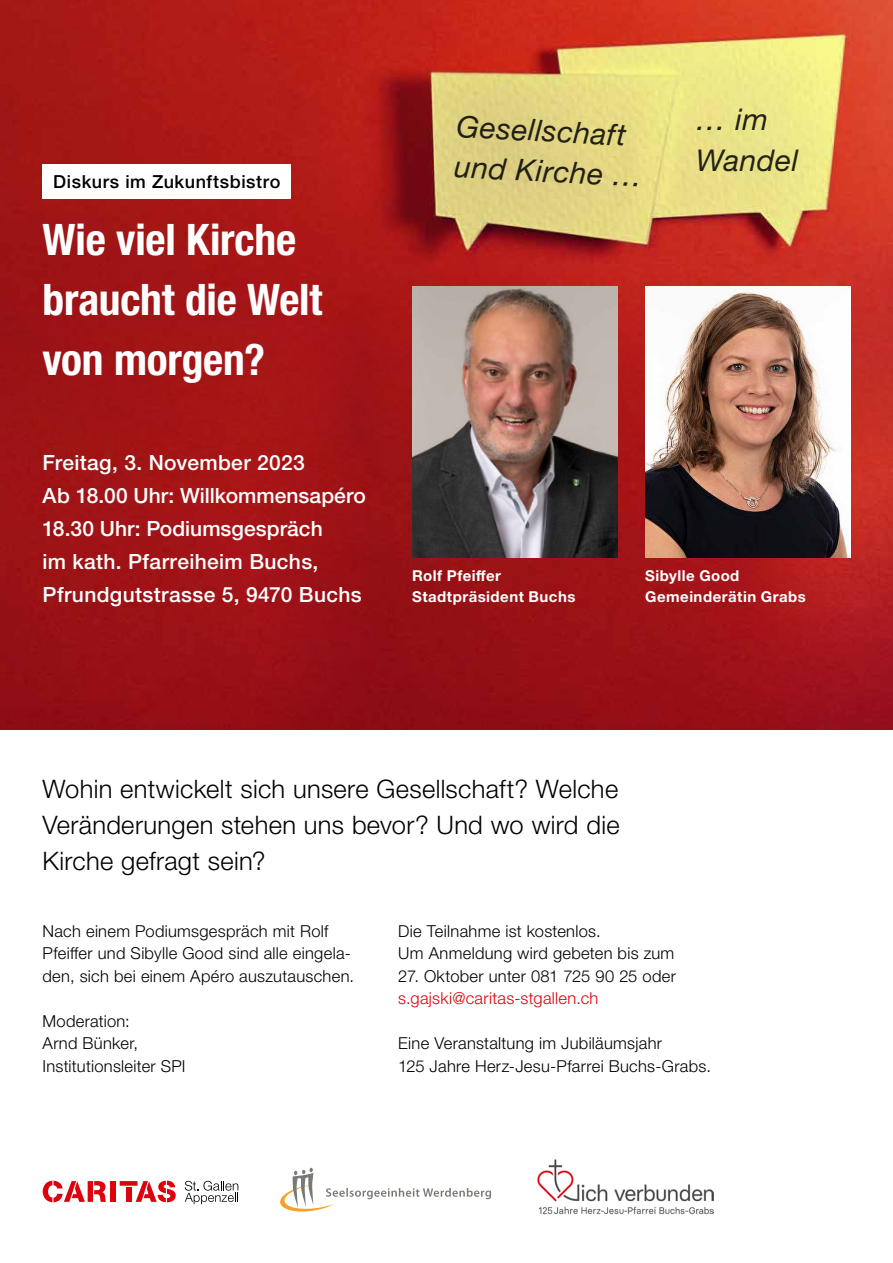
<style>
.page{position:relative;width:893px;height:1263px;background:#fff}
.page>*{position:absolute;margin:0;border:0;box-sizing:border-box;transform-origin:0 0}
.t1{font:700 condensed 43.5px/60px "Helvetica Neue LTW1 G";letter-spacing:-.005em;color:#fff}
.t2{font:italic 30px/40.5px "Helvetica Neue LTW1 G";letter-spacing:.015em;color:#000}
.t3{font:300 25.5px/36px "Helvetica Neue LTW1 G";letter-spacing:.01em;color:#000;text-align:justify}
.t4{font:500 21px/33px "Helvetica Neue LTW1 G";letter-spacing:.015em;color:#fff}
.t5{font:500 18px "Helvetica Neue LTW1 G";letter-spacing:.03em;color:#000}
.t6{font:300 16.5px/22.5px "Helvetica Neue LTW1 G";letter-spacing:.015em;color:#000}
.t7{font:300 16.5px "Helvetica Neue LTW1 G";letter-spacing:.02em;color:#dc030e}
.t8{font:700 15px/21px "Helvetica Neue LTW1 G";letter-spacing:.03em;color:#fff}
</style>
<div class="page">
<img style="left:0;top:482px;width:893px;height:247px">
<img style="left:258px;top:482px;width:588px;height:247px">
<img style="left:0;top:0;width:893px;height:482px">
<svg style="left:280px;top:1168px;width:211px;height:44px"></svg>
<img style="left:645px;top:287px;width:205px;height:270px">
<img style="left:412px;top:287px;width:206px;height:270px">
<div style="left:43px;top:164px;width:248px;height:34px;background:#fff"></div>
<div style="left:111px;top:1181px;width:5px;height:21px;background:#dc030e"></div>
<svg style="left:43px;top:1181px;width:63px;height:21px"></svg>
<svg style="left:120px;top:1181px;width:56px;height:21px"></svg>
<svg style="left:185px;top:1181px;width:53px;height:23px"></svg>
<img style="left:538px;top:1159px;width:176px;height:56px">
<p class="t5" style="left:53px;top:170px;width:229px">Diskurs im Zukunftsbistro</p>
<h1 class="t1" style="left:43px;top:210px;width:281px">Wie viel Kirche braucht die Welt von morgen?</h1>
<p class="t4" style="left:43px;top:446px;width:325px">Freitag, 3. November 2023<br>Ab 18.00 Uhr: Willkommensapéro<br>18.30 Uhr: Podiumsgespräch<br>im kath. Pfarreiheim Buchs,<br>Pfrundgutstrasse 5, 9470 Buchs</p>
<h2 class="t2" style="left:458px;top:106px;width:171px;rotate:3deg">Gesellschaft</h2>
<h2 class="t2" style="left:456px;top:146px;width:190px;rotate:3deg">und Kirche …</h2>
<h2 class="t2" style="left:696px;top:99px;width:104px">… im<br>Wandel</h2>
<p class="t8" style="left:412px;top:565px;width:165px">Rolf Pfeiffer<br>Stadtpräsident Buchs</p>
<p class="t8" style="left:645px;top:565px;width:162px">Sibylle Good<br>Gemeinderätin Grabs</p>
<h3 class="t3" style="left:43px;top:770px;width:579px">Wohin entwickelt sich unsere Gesellschaft? Welche Veränderungen stehen uns bevor? Und wo wird die Kirche gefragt sein?</h3>
<p class="t6" style="left:43px;top:920px;width:313px">Nach einem Podiumsgespräch mit Rolf<br>Pfeiffer und Sibylle Good sind alle eingela&shy;den, sich bei einem Apéro auszutauschen.</p>
<p class="t6" style="left:43px;top:1010px;width:145px">Moderation:<br>Arnd Bünker,<br>Institutionsleiter SPI</p>
<p class="t6" style="left:398px;top:920px;width:278px">Die Teilnahme ist kostenlos.<br>Um Anmeldung wird gebeten bis zum</p>
<p class="t6" style="left:398px;top:965px;width:279px">27. Oktober unter 081 725 90 25 oder</p>
<p class="t7" style="left:398px;top:988px;width:202px">s.gajski@caritas-stgallen.ch</p>
<p class="t6" style="left:398px;top:1032px;width:314px">Eine Veranstaltung im Jubiläumsjahr<br>125 Jahre Herz-Jesu-Pfarrei Buchs-Grabs.</p>
</div>
